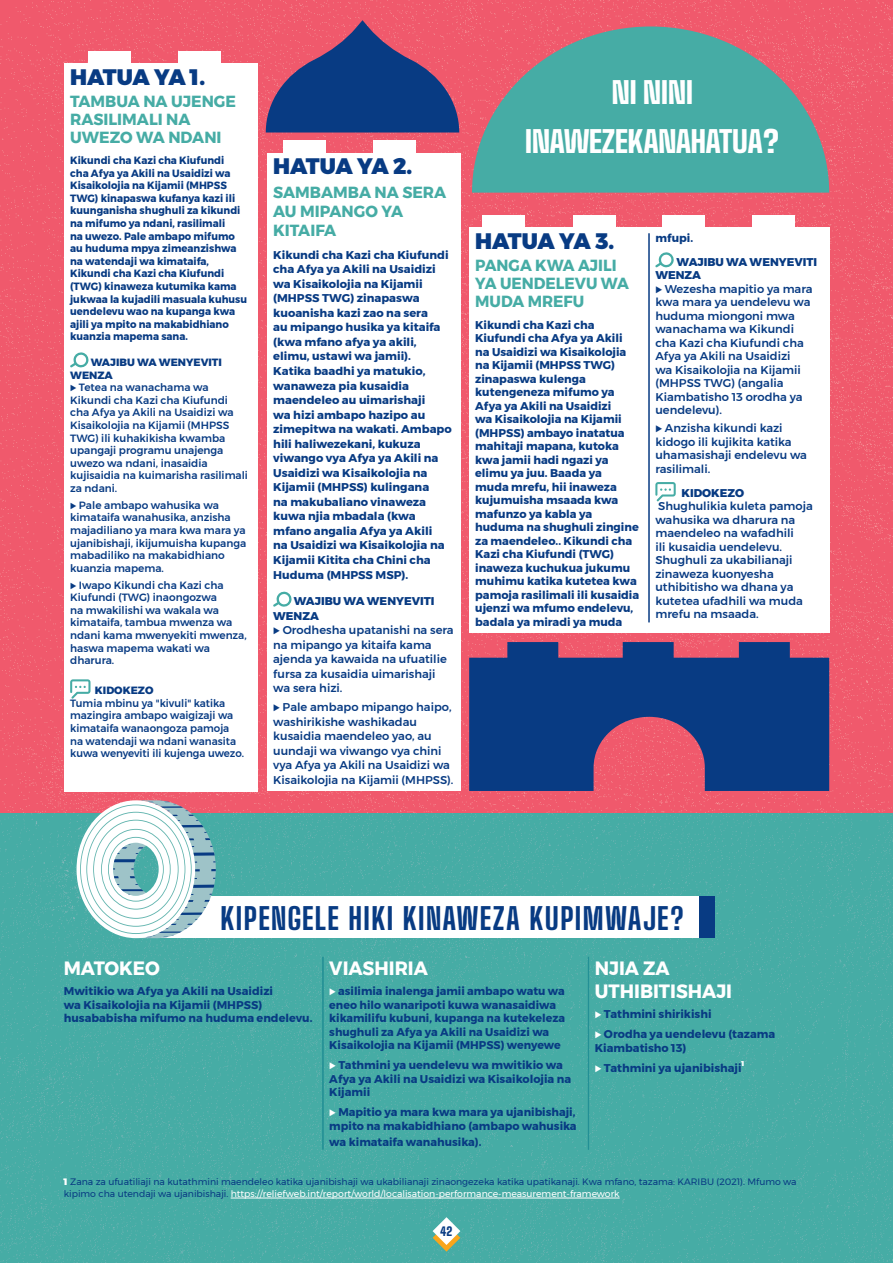
<style>
.page{position:relative;width:893px;height:1263px;background:#fff}
.page>*{position:absolute;margin:0;border:0;box-sizing:border-box;transform-origin:0 0}
.t1{font:800 30px "Big Shoulders Display";letter-spacing:.04em;color:#083b83}
.t2{font:900 30px/49.5px "Big Shoulders Text";letter-spacing:-.02em;color:#fff;text-align:center}
.t3{font:900 22.35px "Montserrat";letter-spacing:-.02em;color:#083b83}
.t4{font:700 19.2px "Montserrat";color:#fff;scale:.95 1}
.t5{font:700 16.05px/18px "Montserrat";color:#46aca5}
.t6{font:700 16.05px/18px "Montserrat";color:#46aca5;scale:.95 1}
.t7{font:900 12px "Big Shoulders Display";color:#083b83}
.t8{font:700 11.25px/13.5px "Montserrat";color:#083b83}
.t9{font:500 11.25px/13.5px "Montserrat";color:#083b83}
.t10{font:800 11.25px/14.5px "Montserrat";color:#083b83}
.t11{font:500 10.5px/12.6px "Montserrat";color:#083b83}
.t12{font:700 10.5px/12.6px "Montserrat";color:#083b83;scale:.96 1}
.t13{font:800 10.5px/12.6px "Montserrat";color:#083b83}
.t14{font:9.3px/12px "Montserrat";color:#083b83}
.t15{font:900 7.05px "Montserrat";color:#fff}
.s1{font-family:"Proxima Nova";font-weight:700}
.s2{font-family:"Proxima Nova";color:#fff}
.s3{font-weight:900;color:#fff}
.s4{color:#fff}
</style>
<div class="page">
<img style="left:0;top:0;width:893px;height:814px">
<img style="left:0;top:814px;width:893px;height:449px">
<hr style="left:322px;top:957px;width:1px;height:192px;background:#239095">
<hr style="left:588px;top:957px;width:1px;height:192px;background:#239095">
<div style="left:88px;top:51px;width:43px;height:19px;background:#fff"></div>
<div style="left:179px;top:51px;width:42px;height:19px;background:#fff"></div>
<div style="left:283px;top:140px;width:42px;height:20px;background:#fff"></div>
<div style="left:373px;top:140px;width:43px;height:20px;background:#fff"></div>
<div style="left:573px;top:215px;width:42px;height:19px;background:#fff"></div>
<div style="left:483px;top:215px;width:42px;height:19px;background:#fff"></div>
<div style="left:662px;top:215px;width:43px;height:19px;background:#fff"></div>
<div style="left:753px;top:215px;width:42px;height:19px;background:#fff"></div>
<div style="left:64px;top:63px;width:193px;height:728px;background:#fff"></div>
<svg style="left:70px;top:352px;width:19px;height:16px"></svg>
<svg style="left:70px;top:679px;width:20px;height:20px"></svg>
<div style="left:267px;top:153px;width:193px;height:637px;background:#fff"></div>
<svg style="left:273px;top:591px;width:19px;height:16px"></svg>
<div style="left:469px;top:227px;width:360px;height:406px;background:#fff"></div>
<svg style="left:655px;top:252px;width:19px;height:16px"></svg>
<svg style="left:655px;top:482px;width:21px;height:19px"></svg>
<hr style="left:649px;top:233px;width:1px;height:389px;background:#083b83">
<div style="left:139px;top:896px;width:563px;height:42px;background:#fff"></div>
<div style="left:699px;top:896px;width:15px;height:42px;background:#083b83"></div>
<svg style="left:77px;top:800px;width:139px;height:138px"></svg>
<hr style="left:231px;top:1198px;width:389px;height:1px;background:#fff">
<svg style="left:266px;top:20px;width:193px;height:112px;background:#5e467a"></svg>
<svg style="left:472px;top:27px;width:357px;height:166px;background:#6a9a99"></svg>
<svg style="left:469px;top:642px;width:360px;height:149px;background:#34417e"></svg>
<svg style="left:433px;top:1217px;width:27px;height:35px"></svg>
<p class="t3" style="left:70px;top:58px;width:136px">HATUA YA 1.</p>
<p class="t5" style="left:70px;top:92px;width:167px">TAMBUA NA UJENGE<br>RASILIMALI NA<br>UWEZO WA NDANI</p>
<p class="t12" style="left:70px;top:154px;width:186px">Kikundi cha Kazi cha Kiufundi<br>cha Afya ya Akili na Usaidizi wa<br>Kisaikolojia na Kijamii (MHPSS<br>TWG) kinapaswa kufanya kazi ili kuunganisha shughuli za kikundi na mifumo ya ndani, rasilimali<br>na uwezo. Pale ambapo mifumo au huduma mpya zimeanzishwa na watendaji wa kimataifa,<br>Kikundi cha Kazi cha Kiufundi (TWG) kinaweza kutumika kama jukwaa la kujadili masuala kuhusu uendelevu wao na kupanga kwa ajili ya mpito na makabidhiano kuanzia mapema sana.</p>
<p class="t13" style="left:70px;top:356px;width:153px;text-indent:21px">WAJIBU WA WENYEVITI<br>WENZA</p>
<p class="t11" style="left:70px;top:381px;width:179px"><span class="s1">⊲</span> Tetea na wanachama wa<br>Kikundi cha Kazi cha Kiufundi cha Afya ya Akili na Usaidizi wa<br>Kisaikolojia na Kijamii (MHPSS<br>TWG) ili kuhakikisha kwamba upangaji programu unajenga uwezo wa ndani, inasaidia kujisaidia na kuimarisha rasilimali za ndani.</p>
<p class="t11" style="left:70px;top:499px;width:178px"><span class="s1">⊲</span> Pale ambapo wahusika wa kimataifa wanahusika, anzisha majadiliano ya mara kwa mara ya ujanibishaji, ikijumuisha kupanga mabadiliko na makabidhiano kuanzia mapema.</p>
<p class="t11" style="left:70px;top:578px;width:178px"><span class="s1">⊲</span> Iwapo Kikundi cha Kazi cha<br>Kiufundi (TWG) inaongozwa<br>na mwakilishi wa wakala wa kimataifa, tambua mwenza wa ndani kama mwenyekiti mwenza, haswa mapema wakati wa dharura.</p>
<p class="t13" style="left:95px;top:684px;width:60px">KIDOKEZO</p>
<p class="t11" style="left:70px;top:697px;width:176px">Tumia mbinu ya "kivuli" katika mazingira ambapo waigizaji wa kimataifa wanaongoza pamoja na watendaji wa ndani wanasita kuwa wenyeviti ili kujenga uwezo.</p>
<p class="t3" style="left:273px;top:148px;width:141px">HATUA YA 2.</p>
<p class="t5" style="left:273px;top:182px;width:175px;line-height:19px">SAMBAMBA NA SERA<br>AU MIPANGO YA<br>KITAIFA</p>
<p class="t8" style="left:273px;top:247px;width:180px;line-height:14.5px">Kikundi cha Kazi cha Kiufundi cha Afya ya Akili na Usaidizi wa Kisaikolojia na Kijamii (MHPSS TWG) zinapaswa kuoanisha kazi zao na sera<br>au mipango husika ya kitaifa (kwa mfano afya ya akili, elimu, ustawi wa jamii).<br>Katika baadhi ya matukio, wanaweza pia kusaidia maendeleo au uimarishaji<br>wa hizi ambapo hazipo au zimepitwa na wakati. Ambapo hili haliwezekani, kukuza viwango vya Afya ya Akili na<br>Usaidizi wa Kisaikolojia na<br>Kijamii (MHPSS) kulingana<br>na makubaliano vinaweza kuwa njia mbadala (kwa mfano angalia Afya ya Akili<br>na Usaidizi wa Kisaikolojia na<br>Kijamii Kitita cha Chini cha<br>Huduma (MHPSS MSP).</p>
<p class="t10" style="left:273px;top:594px;width:163px;text-indent:21px">WAJIBU WA WENYEVITI<br>WENZA</p>
<p class="t9" style="left:273px;top:623px;width:182px;line-height:14.5px"><span class="s1">⊲</span> Orodhesha upatanishi na sera na mipango ya kitaifa kama ajenda ya kawaida na ufuatilie fursa za kusaidia uimarishaji wa sera hizi.</p>
<p class="t9" style="left:273px;top:700px;width:182px;line-height:14.5px"><span class="s1">⊲</span> Pale ambapo mipango haipo, washirikishe washikadau kusaidia maendeleo yao, au uundaji wa viwango vya chini vya Afya ya Akili na Usaidizi wa<br>Kisaikolojia na Kijamii (MHPSS).</p>
<p class="t2" style="left:525px;top:67px;width:256px">NI NINI<br>INAWEZEKANAHATUA?</p>
<p class="t3" style="left:475px;top:222px;width:141px">HATUA YA 3.</p>
<p class="t6" style="left:475px;top:256px;width:163px">PANGA KWA AJILI<br>YA UENDELEVU WA<br>MUDA MREFU</p>
<p class="t8" style="left:475px;top:318px;width:166px">Kikundi cha Kazi cha<br>Kiufundi cha Afya ya Akili na Usaidizi wa Kisaikolojia na Kijamii (MHPSS TWG) zinapaswa kulenga kutengeneza mifumo ya<br>Afya ya Akili na Usaidizi<br>wa Kisaikolojia na Kijamii (MHPSS) ambayo inatatua mahitaji mapana, kutoka kwa jamii hadi ngazi ya elimu ya juu. Baada ya<br>muda mrefu, hii inaweza kujumuisha msaada kwa mafunzo ya kabla ya huduma na shughuli zingine za maendeleo.. Kikundi cha<br>Kazi cha Kiufundi (TWG) inaweza kuchukua jukumu muhimu katika kutetea kwa pamoja rasilimali ili kusaidia ujenzi wa mfumo endelevu, badala ya miradi ya muda</p>
<p class="t8" style="left:655px;top:231px;width:39px">mfupi.</p>
<p class="t10" style="left:655px;top:255px;width:163px;line-height:13.5px;text-indent:21px">WAJIBU WA WENYEVITI<br>WENZA</p>
<p class="t9" style="left:655px;top:282px;width:159px"><span class="s1">⊲</span> Wezesha mapitio ya mara kwa mara ya uendelevu wa huduma miongoni mwa wanachama wa Kikundi cha Kazi cha Kiufundi cha<br>Afya ya Akili na Usaidizi<br>wa Kisaikolojia na Kijamii (MHPSS TWG) (angalia<br>Kiambatisho 13 orodha ya uendelevu).</p>
<p class="t9" style="left:655px;top:421px;width:153px"><span class="s1">⊲</span> Anzisha kikundi kazi kidogo ili kujikita katika uhamasishaji endelevu wa rasilimali.</p>
<p class="t10" style="left:682px;top:486px;width:64px">KIDOKEZO</p>
<p class="t9" style="left:655px;top:500px;width:159px">Shughulikia kuleta pamoja wahusika wa dharura na maendeleo na wafadhili<br>ili kusaidia uendelevu.<br>Shughuli za ukabilianaji zinaweza kuonyesha uthibitisho wa dhana ya kutetea ufadhili wa muda mrefu na msaada.</p>
<p class="t1" style="left:220px;top:897px;width:465px">KIPENGELE HIKI KINAWEZA KUPIMWAJE?</p>
<p class="t4" style="left:64px;top:953px;width:103px">MATOKEO</p>
<p class="t8" style="left:64px;top:985px;width:250px">Mwitikio wa Afya ya Akili na Usaidizi<br>wa Kisaikolojia na Kijamii (MHPSS) husababisha mifumo na huduma endelevu.</p>
<p class="t4" style="left:329px;top:953px;width:105px">VIASHIRIA</p>
<p class="t8" style="left:329px;top:985px;width:237px"><span class="s2">⊲</span> asilimia inalenga jamii ambapo watu wa eneo hilo wanaripoti kuwa wanasaidiwa kikamilifu kubuni, kupanga na kutekeleza shughuli za Afya ya Akili na Usaidizi wa Kisaikolojia na Kijamii (MHPSS) wenyewe</p>
<p class="t8" style="left:329px;top:1058px;width:243px"><span class="s2">⊲</span> Tathmini ya uendelevu wa mwitikio wa<br>Afya ya Akili na Usaidizi wa Kisaikolojia na<br>Kijamii</p>
<p class="t8" style="left:329px;top:1105px;width:249px"><span class="s2">⊲</span> Mapitio ya mara kwa mara ya ujanibishaji, mpito na makabidhiano (ambapo wahusika</p>
<p class="t8" style="left:329px;top:1135px;width:154px">wa kimataifa wanahusika).</p>
<p class="t4" style="left:595px;top:953px;width:80px">NJIA ZA</p>
<p class="t4" style="left:595px;top:976px;width:146px">UTHIBITISHAJI</p>
<p class="t8" style="left:595px;top:1007px;width:118px"><span class="s2">⊲</span> Tathmini shirikishi</p>
<p class="t8" style="left:595px;top:1027px;width:182px"><span class="s2">⊲</span> Orodha ya uendelevu (tazama<br>Kiambatisho 13)</p>
<p class="t8" style="left:595px;top:1061px;width:148px"><span class="s2">⊲</span> Tathmini ya ujanibishaji</p>
<p class="t15" style="left:742px;top:1058px;width:5px">1</p>
<p class="t14" style="left:64px;top:1176px;width:734px"><span class="s3">1</span> Zana za ufuatiliaji na kutathmini maendeleo katika ujanibishaji wa ukabilianaji zinaongezeka katika upatikanaji. Kwa mfano, tazama: KARIBU (2021). Mfumo wa kipimo cha utendaji wa ujanibishaji. <span class="s4">https://reliefweb.int/report/world/localisation-performance-measurement-framework</span></p>
<p class="t7" style="left:440px;top:1222px;width:14px">42</p>
</div>
